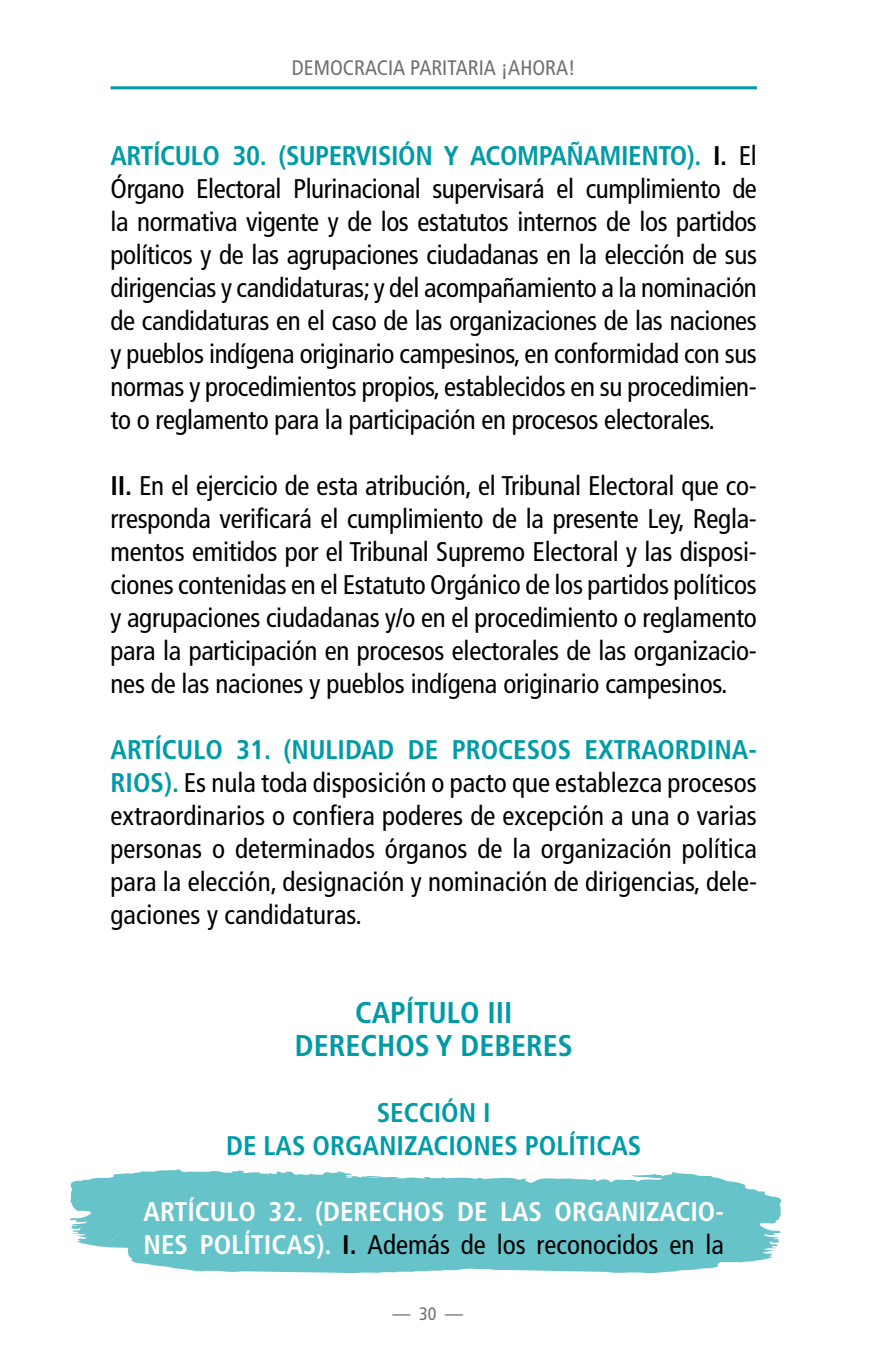
<style>
.page{position:relative;width:893px;height:1361px;background:#fff}
.page>*{position:absolute;margin:0;border:0;box-sizing:border-box;transform-origin:0 0}
.t1{font:700 condensed 30px/33px "Frutiger LT Std";color:#009ba7;text-align:center}
.t2{font:condensed 27px/33px "Frutiger LT Std";letter-spacing:-.01em;color:#000;text-align:justify}
.t3{font:700 condensed 27px/33px "Frutiger LT Std";color:#fff}
.t4{font:700 condensed 27px/33px "Frutiger LT Std";color:#009ba7;text-align:center}
.t5{font:condensed 21px "Frutiger LT Std";color:#706f6f}
.t6{font:condensed 18px "Frutiger LT Std";color:#706f6f}
.s1{font-weight:700;color:#009ba7}
.s2{font-weight:700}
.s3{color:#000}
.s4{font-weight:400;color:#000}
</style>
<div class="page">
<hr style="left:111px;top:86px;width:646px;height:3px;background:#009ba7">
<svg style="left:70px;top:1169px;width:712px;height:105px;background:#7ccbd1"></svg>
<p class="t5" style="left:292px;top:56px;width:285px">DEMOCRACIA PARITARIA ¡AHORA!</p>
<p class="t2" style="left:111px;top:139px;width:648px"><span class="s1">ARTÍCULO 30. (SUPERVISIÓN Y ACOMPAÑAMIENTO).</span> <span class="s2">I.</span> El Órgano Electoral Plurinacional supervisará el cumplimiento de la normativa vigente y de los estatutos internos de los partidos políticos y de las agrupaciones ciudadanas en la elección de sus dirigencias y candidaturas; y del acompañamiento a la nominación de candidaturas en el caso de las organizaciones de las naciones y pueblos indígena originario campesinos, en conformidad con sus normas y procedimientos propios, establecidos en su procedimien&shy;to o reglamento para la participación en procesos electorales.</p>
<p class="t2" style="left:111px;top:469px;width:648px"><span class="s2">II.</span> En el ejercicio de esta atribución, el Tribunal Electoral que co&shy;rresponda verificará el cumplimiento de la presente Ley, Regla&shy;mentos emitidos por el Tribunal Supremo Electoral y las disposi&shy;ciones contenidas en el Estatuto Orgánico de los partidos políticos y agrupaciones ciudadanas y/o en el procedimiento o reglamento para la participación en procesos electorales de las organizacio&shy;nes de las naciones y pueblos indígena originario campesinos.</p>
<p class="t2" style="left:111px;top:733px;width:648px"><span class="s1">ARTÍCULO 31. (NULIDAD DE PROCESOS EXTRAORDINA-RIOS).</span> Es nula toda disposición o pacto que establezca procesos extraordinarios o confiera poderes de excepción a una o varias personas o determinados órganos de la organización política para la elección, designación y nominación de dirigencias, dele&shy;gaciones y candidaturas.</p>
<p class="t1" style="left:295px;top:996px;width:279px">CAPÍTULO III<br>DERECHOS Y DEBERES</p>
<p class="t4" style="left:226px;top:1096px;width:417px">SECCIÓN I<br>DE LAS ORGANIZACIONES POLÍTICAS</p>
<p class="t3" style="left:144px;top:1195px;width:582px">ARTÍCULO 32. (DERECHOS DE LAS ORGANIZACIO-<br>NES POLÍTICAS). <span class="s3">I.</span> <span class="s4">Además de los reconocidos en la</span></p>
<p class="t6" style="left:392px;top:1302px;width:72px">— 30 —</p>
</div>
